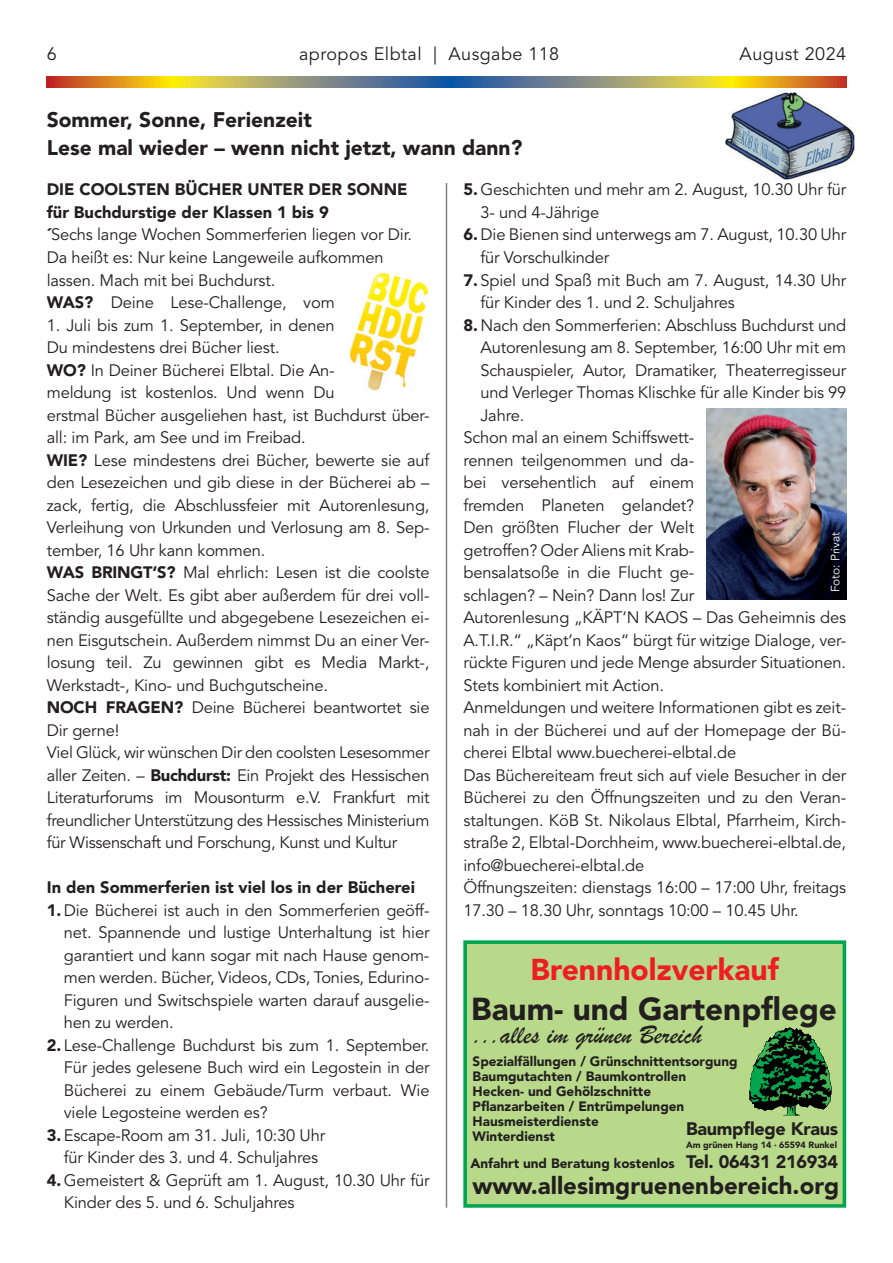
<style>
.page{position:relative;width:893px;height:1263px;background:#fff}
.page>*{position:absolute;margin:0;border:0;box-sizing:border-box;transform-origin:0 0}
.t1{font:900 31.5px "Avenir LT Std";color:#231f20}
.t2{font:900 30px "Avenir LT Std";color:#ee1d23}
.t3{font:27px "Brush Script";color:#231f20}
.t4{font:900 24px "Avenir LT Std";color:#231f20}
.t5{font:900 21px/28.5px "Avenir LT Std";color:#231f20}
.t6{font:18px "Avenir LT Std";letter-spacing:.025em;color:#231f20}
.t7{font:900 18px "Avenir LT Std";letter-spacing:-.015em;color:#231f20}
.t8{font:16.5px/22.5px "Avenir LT Std";letter-spacing:-.01em;color:#231f20}
.t9{font:900 16.5px "Avenir LT Std";color:#231f20}
.t10{font:900 13.5px/15px "Avenir LT Std";color:#231f20}
.t11{font:12px "Avenir LT Std";letter-spacing:-.01em;color:#fff}
.t12{font:900 9px "Avenir LT Std";color:#231f20}
.s1{font-weight:900}
</style>
<div class="page">
<svg style="left:47px;top:77px;width:799px;height:10px;background:#a3935b"></svg>
<hr style="left:446px;top:183px;width:1px;height:1025px;background:#808285">
<img style="left:725px;top:92px;width:129px;height:87px">
<img style="left:349px;top:273px;width:80px;height:118px">
<img style="left:707px;top:408px;width:139px;height:192px">
<div style="left:465px;top:942px;width:379px;height:264px;background:#b8d989"></div>
<div style="left:463px;top:940px;width:383px;height:268px;border:4px solid #00a54f"></div>
<svg style="left:749px;top:1027px;width:82px;height:89px"></svg>
<p class="t6" style="left:47px;top:44px;width:12px">6</p>
<p class="t6" style="left:299px;top:44px;width:262px">apropos Elbtal | Ausgabe 118</p>
<p class="t6" style="left:740px;top:44px;width:108px">August 2024</p>
<p class="t5" style="left:47px;top:105px;width:477px">Sommer, Sonne, Ferienzeit<br>Lese mal wieder – wenn nicht jetzt, wann dann?</p>
<p class="t8" style="left:480px;top:179px;width:367px;text-indent:-17px"><span class="s1">5.</span> Geschichten und mehr am 2. August, 10.30 Uhr für<br>3- und 4-Jährige</p>
<p class="t8" style="left:480px;top:224px;width:367px;text-indent:-17px"><span class="s1">6.</span> Die Bienen sind unterwegs am 7. August, 10.30 Uhr für Vorschulkinder</p>
<p class="t8" style="left:480px;top:269px;width:367px;text-indent:-17px"><span class="s1">7.</span> Spiel und Spaß mit Buch am 7. August, 14.30 Uhr für Kinder des 1. und 2. Schuljahres</p>
<p class="t8" style="left:463px;top:314px;width:384px"><span class="s1">8.</span> Nach den Sommerferien: Abschluss Buchdurst und</p>
<p class="t8" style="left:480px;top:337px;width:367px">Autorenlesung am 8. September, 16:00 Uhr mit em</p>
<p class="t8" style="left:480px;top:359px;width:367px">Schauspieler, Autor, Dramatiker, Theaterregisseur</p>
<p class="t8" style="left:480px;top:382px;width:367px">und Verleger Thomas Klischke für alle Kinder bis 99</p>
<p class="t8" style="left:480px;top:404px;width:45px">Jahre.</p>
<p class="t8" style="left:463px;top:427px;width:232px">Schon mal an einem Schiffswett-</p>
<p class="t8" style="left:463px;top:449px;width:232px">rennen teilgenommen und da-</p>
<p class="t8" style="left:463px;top:472px;width:232px">bei versehentlich auf einem</p>
<p class="t8" style="left:463px;top:494px;width:232px">fremden Planeten gelandet?</p>
<p class="t8" style="left:463px;top:517px;width:232px">Den größten Flucher der Welt</p>
<p class="t8" style="left:463px;top:539px;width:232px">getroffen? Oder Aliens mit Krab-</p>
<p class="t8" style="left:463px;top:562px;width:232px">bensalatsoße in die Flucht ge-</p>
<p class="t8" style="left:463px;top:584px;width:232px">schlagen? – Nein? Dann los! Zur</p>
<p class="t8" style="left:463px;top:607px;width:384px">Autorenlesung „KÄPT‘N KAOS – Das Geheimnis des</p>
<p class="t8" style="left:463px;top:629px;width:384px">A.T.I.R.“ „Käpt’n Kaos“ bürgt für witzige Dialoge, ver-</p>
<p class="t8" style="left:463px;top:652px;width:384px">rückte Figuren und jede Menge absurder Situationen.</p>
<p class="t8" style="left:463px;top:674px;width:202px">Stets kombiniert mit Action.</p>
<p class="t8" style="left:463px;top:697px;width:384px">Anmeldungen und weitere Informationen gibt es zeit-</p>
<p class="t8" style="left:463px;top:719px;width:384px">nah in der Bücherei und auf der Homepage der Bü-</p>
<p class="t8" style="left:463px;top:742px;width:274px">cherei Elbtal www.buecherei-elbtal.de</p>
<p class="t8" style="left:463px;top:764px;width:384px">Das Büchereiteam freut sich auf viele Besucher in der</p>
<p class="t8" style="left:463px;top:787px;width:384px">Bücherei zu den Öffnungszeiten und zu den Veran-</p>
<p class="t8" style="left:463px;top:809px;width:384px">staltungen. KöB St. Nikolaus Elbtal, Pfarrheim, Kirch-</p>
<p class="t8" style="left:463px;top:832px;width:384px">straße 2, Elbtal-Dorchheim, www.buecherei-elbtal.de,</p>
<p class="t8" style="left:463px;top:854px;width:182px">info@buecherei-elbtal.de</p>
<p class="t8" style="left:463px;top:877px;width:384px">Öffnungszeiten: dienstags 16:00 – 17:00 Uhr, freitags</p>
<p class="t8" style="left:463px;top:899px;width:337px">17.30 – 18.30 Uhr, sonntags 10:00 – 10.45 Uhr.</p>
<p class="t8" style="left:47px;top:179px;width:367px"><span class="s1">DIE COOLSTEN BÜCHER UNTER DER SONNE für Buchdurstige der Klassen 1 bis 9<br>´</span>Sechs lange Wochen Sommerferien liegen vor Dir.<br>Da heißt es: Nur keine Langeweile aufkommen lassen. Mach mit bei Buchdurst.<br><span class="s1">WAS?</span> Deine Lese-Challenge, vom</p>
<p class="t8" style="left:47px;top:314px;width:384px">1. Juli bis zum 1. September, in denen<br>Du mindestens drei Bücher liest.<br><span class="s1">WO?</span> In Deiner Bücherei Elbtal. Die An-<br>meldung ist kostenlos. Und wenn Du<br>erstmal Bücher ausgeliehen hast, ist Buchdurst über&shy;all: im Park, am See und im Freibad.<br><span class="s1">WIE?</span> Lese mindestens drei Bücher, bewerte sie auf den Lesezeichen und gib diese in der Bücherei ab – zack, fertig, die Abschlussfeier mit Autorenlesung, Verleihung von Urkunden und Verlosung am 8. Sep&shy;tember, 16 Uhr kann kommen.<br><span class="s1">WAS BRINGT‘S?</span> Mal ehrlich: Lesen ist die coolste Sache der Welt. Es gibt aber außerdem für drei voll&shy;ständig ausgefüllte und abgegebene Lesezeichen ei&shy;nen Eisgutschein. Außerdem nimmst Du an einer Ver&shy;losung teil. Zu gewinnen gibt es Media Markt-, Werkstadt-, Kino- und Buchgutscheine.<br><span class="s1">NOCH FRAGEN?</span> Deine Bücherei beantwortet sie Dir gerne!<br>Viel Glück, wir wünschen Dir den coolsten Lesesommer aller Zeiten. – <span class="s1">Buchdurst:</span> Ein Projekt des Hessischen Literaturforums im Mousonturm e.V. Frankfurt mit freundlicher Unterstützung des Hessisches Ministerium für Wissenschaft und Forschung, Kunst und Kultur</p>
<p class="t9" style="left:47px;top:877px;width:370px">In den Sommerferien ist viel los in der Bücherei</p>
<p class="t8" style="left:64px;top:899px;width:367px;text-align:justify;text-indent:-17px"><span class="s1">1.</span> Die Bücherei ist auch in den Sommerferien geöff&shy;net. Spannende und lustige Unterhaltung ist hier garantiert und kann sogar mit nach Hause genom&shy;men werden. Bücher, Videos, CDs, Tonies, Edurino-Figuren und Switschspiele warten darauf ausgelie&shy;hen zu werden.</p>
<p class="t8" style="left:64px;top:1034px;width:367px;text-align:justify;text-indent:-17px"><span class="s1">2.</span> Lese-Challenge Buchdurst bis zum 1. September.<br>Für jedes gelesene Buch wird ein Legostein in der Bücherei zu einem Gebäude/Turm verbaut. Wie viele Legosteine werden es?</p>
<p class="t8" style="left:47px;top:1124px;width:280px;text-align:center"><span class="s1">3.</span> Escape-Room am 31. Juli, 10:30 Uhr für Kinder des 3. und 4. Schuljahres</p>
<p class="t8" style="left:64px;top:1169px;width:367px;text-indent:-17px"><span class="s1">4.</span> Gemeistert &amp; Geprüft am 1. August, 10.30 Uhr für<br>Kinder des 5. und 6. Schuljahres</p>
<p class="t11" style="left:828px;top:592px;width:61px;rotate:-90deg">Foto: Privat</p>
<h2 class="t2" style="left:531px;top:951px;width:250px">Brennholzverkauf</h2>
<h1 class="t1" style="left:471px;top:990px;width:367px">Baum- und Gartenpflege</h1>
<p class="t10" style="left:473px;top:1054px;width:267px">Spezialfällungen / Grünschnittentsorgung<br>Baumgutachten / Baumkontrollen<br>Hecken- und Gehölzschnitte<br>Pflanzarbeiten / Entrümpelungen<br>Hausmeisterdienste<br>Winterdienst</p>
<p class="t10" style="left:470px;top:1155px;width:206px">Anfahrt und Beratung kostenlos</p>
<h3 class="t4" style="left:473px;top:1171px;width:368px">www.allesimgruenenbereich.org</h3>
<h3 class="t3" style="left:473px;top:1017px;width:230px">...alles im grünen Bereich</h3>
<p class="t7" style="left:686px;top:1117px;width:154px">Baumpflege Kraus</p>
<p class="t12" style="left:686px;top:1139px;width:153px">Am grünen Hang 14 · 65594 Runkel</p>
<p class="t7" style="left:686px;top:1150px;width:154px">Tel. 06431 216934</p>
</div>
